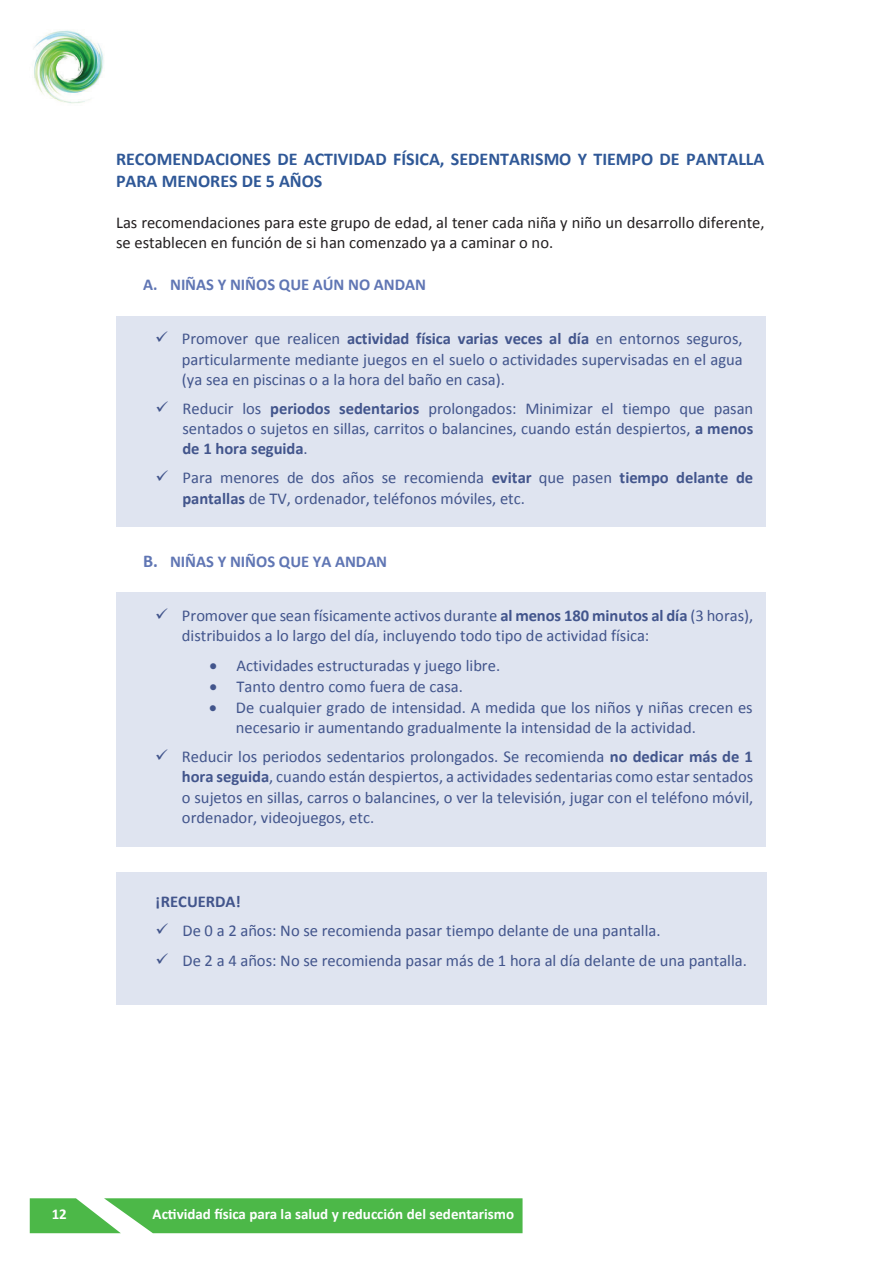
<style>
.page{position:relative;width:893px;height:1263px;background:#fff}
.page>*{position:absolute;margin:0;border:0;box-sizing:border-box;transform-origin:0 0}
.t1{font:700 18px/21.9px "Calibri";color:#2f5897}
.t2{font:16.5px/20.1px "Calibri";color:#42558c}
.t3{font:16.5px/20px "Calibri";color:#231f20}
.t4{font:700 16.5px "Calibri";color:#6076b4}
.t5{font:700 16.5px "Calibri";color:#42558c}
.t6{font:700 15px "Calibri";color:#fff}
.s1{font-weight:700}
.s2{font-size:18px}
</style>
<div class="page">
<div style="left:116px;top:316px;width:650px;height:211px;background:#dfe4f0"></div>
<div style="left:116px;top:593px;width:650px;height:254px;background:#dfe4f0"></div>
<div style="left:116px;top:872px;width:650px;height:132px;background:#dfe4f0"></div>
<img style="left:33px;top:30px;width:71px;height:74px">
<svg style="left:30px;top:1198px;width:493px;height:35px;background:#58bc54"></svg>
<p class="t1" style="left:116px;top:148px;width:650px">RECOMENDACIONES DE ACTIVIDAD FÍSICA, SEDENTARISMO Y TIEMPO DE PANTALLA<br>PARA MENORES DE 5 AÑOS</p>
<p class="t3" style="left:116px;top:213px;width:650px">Las recomendaciones para este grupo de edad, al tener cada niña y niño un desarrollo diferente, se establecen en función de si han comenzado ya a caminar o no.</p>
<p class="t4" style="left:143px;top:274px;width:284px">A. NIÑAS Y NIÑOS QUE AÚN NO ANDAN</p>
<p class="t2" style="left:182px;top:329px;width:562px;text-align:justify;text-indent:-27px">✓ Promover que realicen <span class="s1">actividad física varias veces al día</span> en entornos seguros, particularmente mediante juegos en el suelo o actividades supervisadas en el agua (ya sea en piscinas o a la hora del baño en casa).</p>
<p class="t2" style="left:182px;top:398px;width:572px;text-align:justify;text-indent:-27px">✓ Reducir los <span class="s1">periodos sedentarios</span> prolongados: Minimizar el tiempo que pasan sentados o sujetos en sillas, carritos o balancines, cuando están despiertos, <span class="s1">a menos de 1 hora seguida</span>.</p>
<p class="t2" style="left:182px;top:468px;width:572px;text-indent:-27px">✓ Para menores de dos años se recomienda <span class="s1">evitar</span> que pasen <span class="s1">tiempo delante de pantallas</span> de TV, ordenador, teléfonos móviles, etc.</p>
<p class="t4" style="left:143px;top:550px;width:246px"><span class="s2">B.</span> NIÑAS Y NIÑOS QUE YA ANDAN</p>
<p class="t2" style="left:182px;top:605px;width:573px;text-indent:-27px">✓ Promover que sean físicamente activos durante <span class="s1">al menos 180 minutos al día</span> (3 horas), distribuidos a lo largo del día, incluyendo todo tipo de actividad física:</p>
<p class="t2" style="left:209px;top:655px;width:292px">• Actividades estructuradas y juego libre.</p>
<p class="t2" style="left:209px;top:676px;width:255px">• Tanto dentro como fuera de casa.</p>
<p class="t2" style="left:209px;top:697px;width:545px">• De cualquier grado de intensidad. A medida que los niños y niñas crecen es</p>
<p class="t2" style="left:236px;top:718px;width:462px">necesario ir aumentando gradualmente la intensidad de la actividad.</p>
<p class="t2" style="left:155px;top:747px;width:599px;text-align:right">✓ Reducir los periodos sedentarios prolongados. Se recomienda <span class="s1">no dedicar más de 1 hora seguida</span>, cuando están despiertos, a actividades sedentarias como estar sentados</p>
<p class="t2" style="left:182px;top:787px;width:573px">o sujetos en sillas, carros o balancines, o ver la televisión, jugar con el teléfono móvil, ordenador, videojuegos, etc.</p>
<p class="t5" style="left:155px;top:891px;width:87px">¡RECUERDA!</p>
<p class="t2" style="left:155px;top:921px;width:507px">✓ De 0 a 2 años: No se recomienda pasar tiempo delante de una pantalla.</p>
<p class="t2" style="left:155px;top:950px;width:593px">✓ De 2 a 4 años: No se recomienda pasar más de 1 hora al día delante de una pantalla.</p>
<p class="t6" style="left:52px;top:1204px;width:17px">12</p>
<p class="t6" style="left:153px;top:1204px;width:363px">Actividad física para la salud y reducción del sedentarismo</p>
</div>
